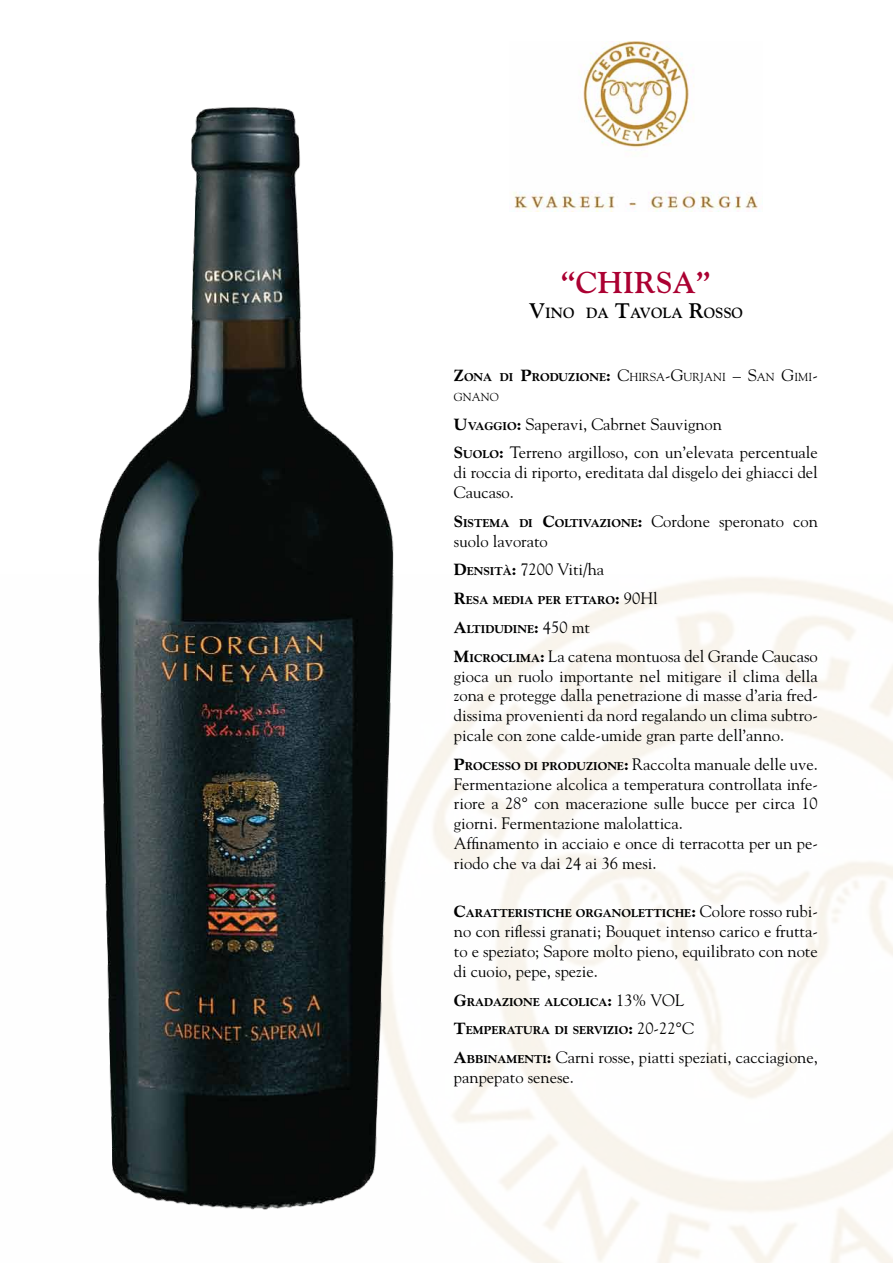
<style>
.page{position:relative;width:893px;height:1263px;background:#fff}
.page>*{position:absolute;margin:0;border:0;box-sizing:border-box;transform-origin:0 0}
.t1{font:700 30px "Goudy";color:#ab0132}
.t2{font:16.5px/19.8px "Goudy";color:#000}
.t3{font:700 14.7px "Goudy";color:#000}
.t4{font:800 11.55px "Goudy";color:#000}
.t5{font:11.55px/19.8px "Goudy";color:#000}
.s1{font-size:21px}
.s2{font-weight:800;font-size:16.5px}
.s3{font-weight:800}
.s4{font-size:16.5px}
.s5{font-weight:800;font-size:11.55px}
.s6{font-weight:400;font-size:16.5px}
</style>
<div class="page">
<img style="left:513px;top:41px;width:245px;height:170px">
<img style="left:98px;top:107px;width:342px;height:1103px">
<h1 class="t1" style="left:561px;top:264px;width:81px">“CHIRSA</h1>
<h1 class="t1" style="left:696px;top:264px;width:16px">”</h1>
<p class="t3" style="left:529px;top:304px;width:216px"><span class="s1">V</span>INO DA <span class="s1">T</span>AVOLA <span class="s1">R</span>OSS O</p>
<p class="t5" style="left:454px;top:367px;width:365px"><span class="s2">Z</span><span class="s3">ONA DI</span> <span class="s2">P</span><span class="s3">RODUZIONE</span><span class="s2">:</span> <span class="s4">C</span>HIRSA<span class="s4">-G</span>URJANI <span class="s4">– S</span>AN <span class="s4">G</span>IMI<span class="s4">-<br></span>GNANO</p>
<p class="t2" style="left:454px;top:409px;width:365px;line-height:28.8px"><span class="s3">U</span><span class="s5">VAGGIO</span><span class="s3">:</span> Saperavi, Cabrnet Sauvignon<br><span class="s3">S</span><span class="s5">UOLO</span><span class="s3">:</span> Terreno argilloso, con un’elevata percentuale</p>
<p class="t2" style="left:454px;top:462px;width:365px">di roccia di riporto, ereditata dal disgelo dei ghiacci del<br>Caucaso.</p>
<p class="t4" style="left:454px;top:516px;width:365px"><span class="s4">S</span>ISTEMA DI <span class="s4">C</span>OLTIVAZIONE<span class="s4">:</span> <span class="s6">Cordone speronato con</span></p>
<p class="t2" style="left:454px;top:526px;width:152px;line-height:28.8px">suolo lavorato<br><span class="s3">D</span><span class="s5">ENSITÀ</span><span class="s3">:</span> 7200 Viti/ha</p>
<p class="t4" style="left:454px;top:593px;width:205px"><span class="s4">R</span>ESA MEDIA PER ETTARO<span class="s4">:</span> <span class="s6">90Hl</span></p>
<p class="t4" style="left:454px;top:622px;width:138px"><span class="s4">A</span>LTIDUDINE<span class="s4">:</span> <span class="s6">450 mt</span></p>
<p class="t2" style="left:454px;top:646px;width:365px;text-align:justify"><span class="s3">M</span><span class="s5">ICROCLIMA</span><span class="s3">:</span> La catena montuosa del Grande Caucaso gioca un ruolo importante nel mitigare il clima della zona e protegge dalla penetrazione di masse d’aria fred&shy;dissima provenienti da nord regalando un clima subtro&shy;picale con zone calde-umide gran parte dell’anno.</p>
<p class="t2" style="left:454px;top:754px;width:365px"><span class="s3">P</span><span class="s5">ROCESSO DI PRODUZIONE</span><span class="s3">:</span> Raccolta manuale delle uve.<br>Fermentazione alcolica a temperatura controllata infe&shy;riore a 28° con macerazione sulle bucce per circa 10 giorni. Fermentazione malolattica.<br>Affinamento in acciaio e once di terracotta per un pe&shy;riodo che va dai 24 ai 36 mesi.</p>
<p class="t4" style="left:454px;top:907px;width:365px"><span class="s4">C</span>ARATTERISTICHE ORGANOLETTICHE<span class="s4">:</span> <span class="s6">Colore rosso rubi-</span></p>
<p class="t2" style="left:454px;top:921px;width:365px;text-align:justify">no con riflessi granati; Bouquet intenso carico e frutta&shy;to e speziato; Sapore molto pieno, equilibrato con note di cuoio, pepe, spezie.</p>
<p class="t4" style="left:454px;top:995px;width:232px"><span class="s4">G</span>RADAZIONE ALCOLICA<span class="s4">:</span> <span class="s6">13% VOL</span></p>
<p class="t4" style="left:454px;top:1024px;width:242px"><span class="s4">T</span>EMPERATURA DI SERVIZIO<span class="s4">:</span> <span class="s6">20-22°C</span></p>
<p class="t2" style="left:454px;top:1047px;width:365px"><span class="s3">A</span><span class="s5">BBINAMENTI</span><span class="s3">:</span> Carni rosse, piatti speziati, cacciagione, panpepato senese.</p>
</div>
